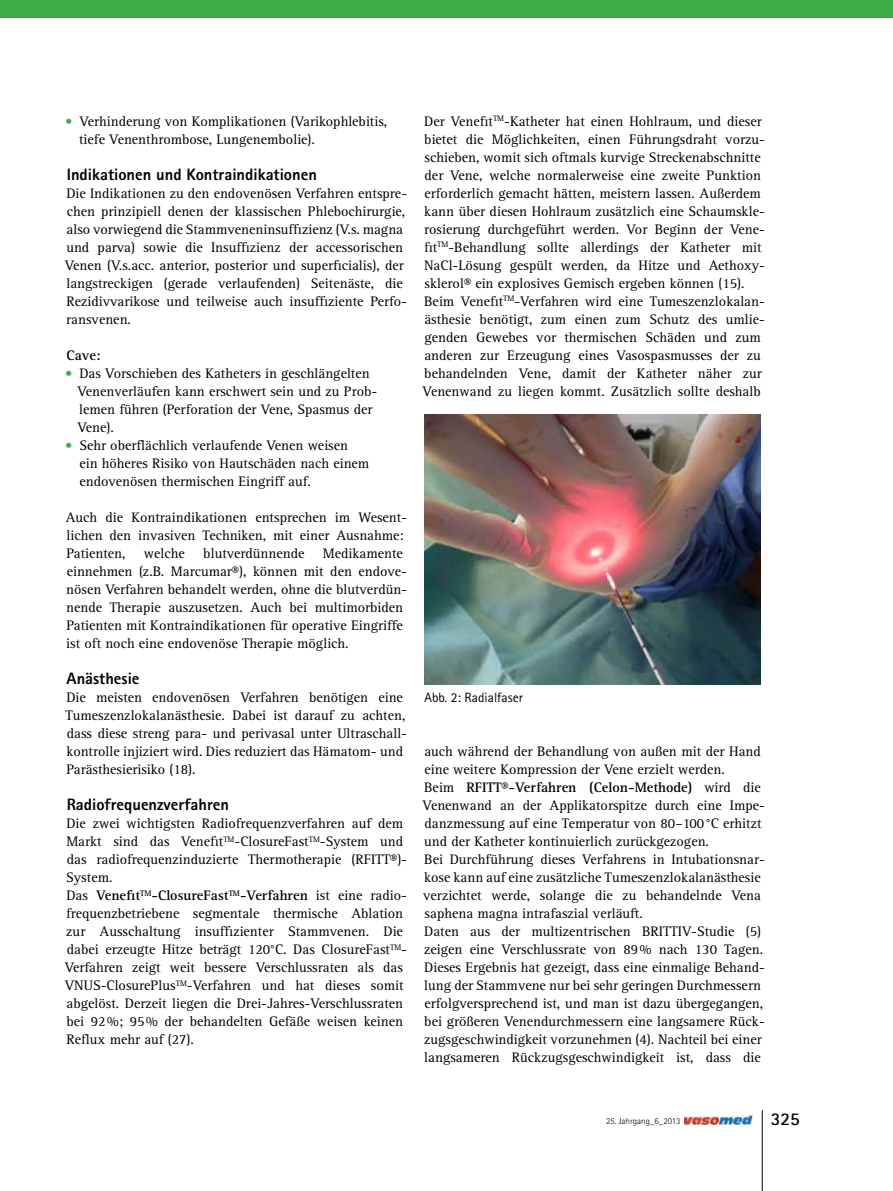
<style>
.page{position:relative;width:893px;height:1191px;background:#fff}
.page>*{position:absolute;margin:0;border:0;box-sizing:border-box;transform-origin:0 0}
.t1{font:700 18px "Rotis Sans Serif Std";color:#000}
.t2{font:800 16.5px "Rotis Sans Serif Std";color:#000}
.t3{font:14.25px/18px "Rotis Serif Std";color:#000}
.t4{font:700 14.25px "Rotis Serif Std";color:#000}
.t5{font:13.5px "Rotis Sans Serif Std";color:#000}
.t6{font:300 9px "Rotis Sans Serif Std";color:#000}
.s1{color:#41ad49}
.s2{font-weight:700}
</style>
<div class="page">
<img style="left:684px;top:1115px;width:68px;height:9px">
<hr style="left:762px;top:1110px;width:1px;height:81px;background:#000">
<div style="left:0;top:0;width:893px;height:17px;background:#41ad49"></div>
<img style="left:424px;top:414px;width:337px;height:270px">
<p class="t3" style="left:79px;top:113px;width:310px;text-indent:-14px"><span class="s1">•</span> Verhinderung von Komplikationen (Varikophlebitis, tiefe Venenthrombose, Lungenembolie).</p>
<p class="t2" style="left:67px;top:164px;width:252px">Indikationen und Kontraindikationen</p>
<p class="t3" style="left:65px;top:185px;width:344px">Die Indikationen zu den endovenösen Verfahren entspre&shy;chen prinzipiell denen der klassischen Phlebochirurgie, also vorwiegend die Stammveneninsuffizienz (V.s. magna und parva) sowie die Insuffizienz der accessorischen Venen (V.s.acc. anterior, posterior und superficialis), der langstreckigen (gerade verlaufenden) Seitenäste, die Rezidivvarikose und teilweise auch insuffiziente Perfo&shy;ransvenen.</p>
<p class="t4" style="left:67px;top:347px;width:36px">Cave:</p>
<p class="t3" style="left:78px;top:365px;width:301px;text-indent:-13px"><span class="s1">•</span> Das Vorschieben des Katheters in geschlängelten Venenverläufen kann erschwert sein und zu Prob&shy;lemen führen (Perforation der Vene, Spasmus der Vene).</p>
<p class="t3" style="left:79px;top:437px;width:291px;text-indent:-14px"><span class="s1">•</span> Sehr oberflächlich verlaufende Venen weisen ein höheres Risiko von Hautschäden nach einem endovenösen thermischen Eingriff auf.</p>
<p class="t3" style="left:66px;top:509px;width:343px">Auch die Kontraindikationen entsprechen im Wesent&shy;lichen den invasiven Techniken, mit einer Ausnahme:<br>Patienten,</p>
<p class="t3" style="left:66px;top:545px;width:342px;text-indent:257px">Medikamente einnehmen (z.B. Marcumar®), können mit den endove&shy;nösen Verfahren behandelt werden, ohne die blutverdün&shy;nende Therapie auszusetzen. Auch bei multimorbiden Patienten mit Kontraindikationen für operative Eingriffe ist oft noch eine endovenöse Therapie möglich.</p>
<p class="t2" style="left:67px;top:668px;width:75px">Anästhesie</p>
<p class="t3" style="left:65px;top:689px;width:343px">Die meisten endovenösen Verfahren benötigen eine Tumeszenzlokalanästhesie. Dabei ist darauf zu achten, dass diese streng para- und perivasal unter Ultraschall&shy;kontrolle injiziert wird. Dies reduziert das Hämatom- und Parästhesierisiko (18).</p>
<p class="t2" style="left:67px;top:794px;width:164px">Radiofrequenzverfahren</p>
<p class="t3" style="left:65px;top:815px;width:344px">Die zwei wichtigsten Radiofrequenzverfahren auf dem Markt sind das Venefit<sup>TM</sup>-ClosureFast<sup>TM</sup>-System und das radiofrequenzinduzierte Thermotherapie (RFITT®)- System.<br>Das <span class="s2">Venefit</span><sup>TM</sup><span class="s2">-ClosureFast</span><sup>TM</sup><span class="s2">-Verfahren</span> ist eine radio&shy;frequenzbetriebene segmentale thermische Ablation zur Ausschaltung insuffizienter Stammvenen. Die dabei erzeugte Hitze beträgt 120°C. Das ClosureFast<sup>TM</sup>-Verfahren zeigt weit bessere Verschlussraten als das VNUS-ClosurePlus<sup>TM</sup>-Verfahren und hat dieses somit abgelöst. Derzeit liegen die Drei-Jahres-Verschlussraten bei 92%; 95% der behandelten Gefäße weisen keinen Reflux mehr auf (27).</p>
<p class="t3" style="left:144px;top:545px;width:42px">welche</p>
<p class="t3" style="left:203px;top:545px;width:103px">blutverdünnende</p>
<p class="t3" style="left:423px;top:113px;width:344px">Der Venefit<sup>TM</sup>-Katheter hat einen Hohlraum, und dieser bietet die Möglichkeiten, einen Führungsdraht vorzu&shy;schieben, womit sich oftmals kurvige Streckenabschnitte der Vene, welche normalerweise eine zweite Punktion erforderlich gemacht hätten, meistern lassen. Außerdem kann über diesen Hohlraum zusätzlich eine Schaumskle&shy;rosierung durchgeführt werden. Vor Beginn der Vene&shy;fit<sup>TM</sup>-Behandlung sollte allerdings der Katheter mit NaCl-Lösung gespült werden, da Hitze und Aethoxy&shy;sklerol® ein explosives Gemisch ergeben können (15).<br>Beim Venefit<sup>TM</sup>-Verfahren wird eine Tumeszenzlokalan&shy;ästhesie benötigt, zum einen zum Schutz des umlie&shy;genden Gewebes vor thermischen Schäden und zum anderen zur Erzeugung eines Vasospasmusses der zu behandelnden Vene, damit der Katheter näher zur Venenwand zu liegen kommt. Zusätzlich sollte deshalb</p>
<p class="t5" style="left:424px;top:689px;width:100px">Abb. 2: Radialfaser</p>
<p class="t3" style="left:423px;top:743px;width:344px">auch während der Behandlung von außen mit der Hand eine weitere Kompression der Vene erzielt werden.<br>Beim <span class="s2">RFITT®-Verfahren (Celon-Methode)</span> wird die Venenwand an der Applikatorspitze durch eine Impe&shy;danzmessung auf eine Temperatur von 80–100°C erhitzt und der Katheter kontinuierlich zurückgezogen.<br>Bei Durchführung dieses Verfahrens in Intubationsnar&shy;kose kann auf eine zusätzliche Tumeszenzlokalanästhesie verzichtet werde, solange die zu behandelnde Vena saphena magna intrafaszial verläuft.<br>Daten aus der multizentrischen BRITTIV-Studie (5) zeigen eine Verschlussrate von 89% nach 130 Tagen.<br>Dieses Ergebnis hat gezeigt, dass eine einmalige Behand&shy;lung der Stammvene nur bei sehr geringen Durchmessern erfolgversprechend ist, und man ist dazu übergegangen, bei größeren Venendurchmessern eine langsamere Rück&shy;zugsgeschwindigkeit vorzunehmen (4). Nachteil bei einer langsameren Rückzugsgeschwindigkeit ist, dass die</p>
<p class="t6" style="left:606px;top:1115px;width:76px">25. Jahrgang_6_2013</p>
<p class="t1" style="left:771px;top:1107px;width:30px">325</p>
</div>
